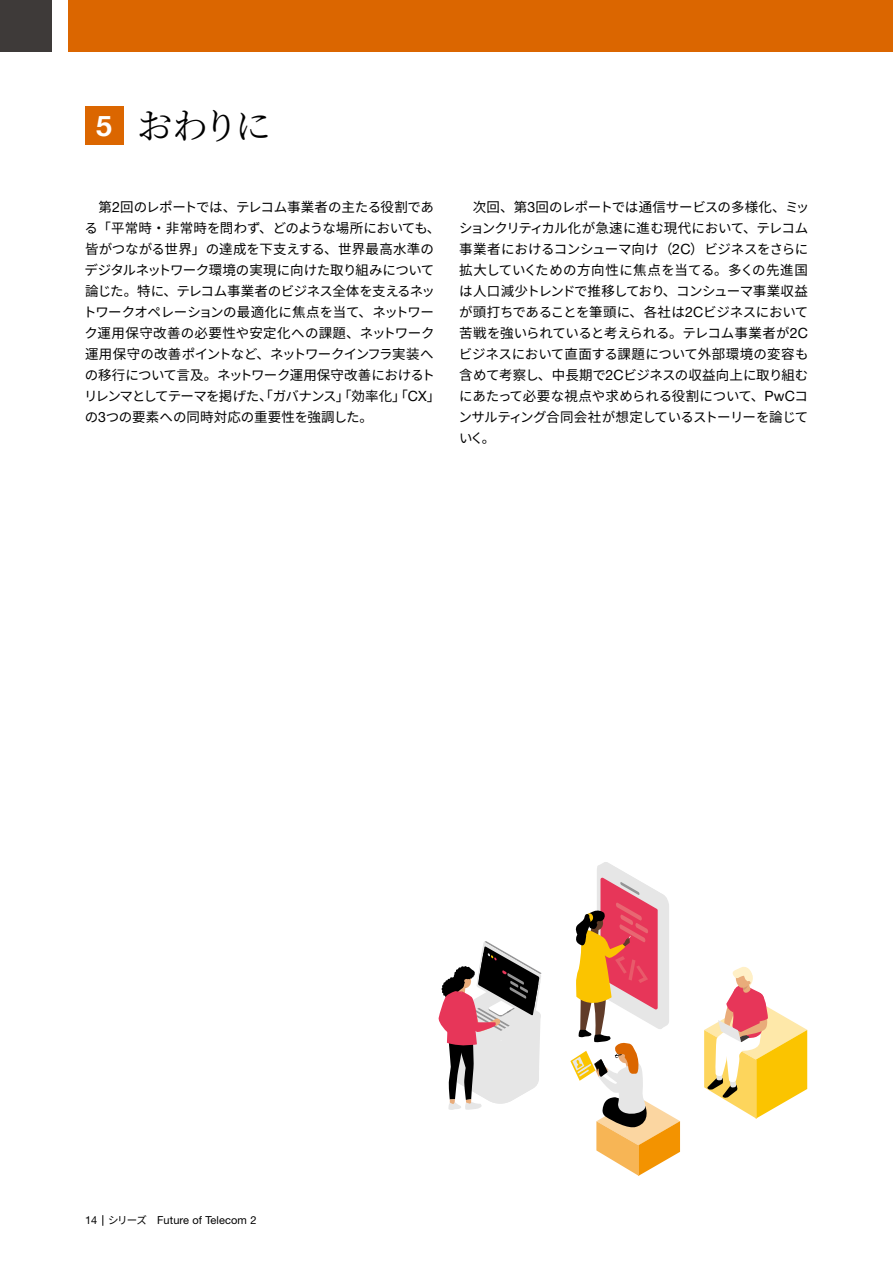
<style>
.page{position:relative;width:893px;height:1263px;background:#fff}
.page>*{position:absolute;margin:0;border:0;box-sizing:border-box;transform-origin:0 0}
.t1{font:36px "Noto Serif CJ Kjp";color:#000}
.t2{font:13.5px/21px "Noto Sans CJ Kjp";letter-spacing:-.02em;color:#000}
.t3{font:10.95px "Helvetica Neue LT Std";letter-spacing:.01em;color:#000}
.s1{font-family:"Helvetica Neue";font-weight:700;font-size:28.35px;color:#fff}
.s2{font-family:"Helvetica Neue LT Std";font-size:14.1px}
.s3{font-family:"Noto Sans CJ Kjp";font-size:10.5px}
</style>
<div class="page">
<div style="left:0;top:0;width:51px;height:51px;background:#3e3a39"></div>
<div style="left:68px;top:0;width:825px;height:51px;background:#db6600"></div>
<svg style="left:704px;top:967px;width:103px;height:152px"></svg>
<svg style="left:439px;top:941px;width:103px;height:169px"></svg>
<svg style="left:570px;top:862px;width:110px;height:314px"></svg>
<div style="left:85px;top:106px;width:38px;height:39px;background:#db6600"></div>
<h1 class="t1" style="left:96px;top:106px;width:176px"><span class="s1">5</span> おわりに</h1>
<p class="t2" style="left:83px;top:197px;width:359px;text-indent:16px">第<span class="s2">2</span>回のレポートでは、テレコム事業者の主たる役割である「平常時・非常時を問わず、どのような場所においても、皆がつながる世界」の達成を下支えする、世界最高水準のデジタルネットワーク環境の実現に向けた取り組みについて論じた。特に、テレコム事業者のビジネス全体を支えるネットワークオペレーションの最適化に焦点を当て、ネットワーク運用保守改善の必要性や安定化への課題、ネットワーク運用保守の改善ポイントなど、ネットワークインフラ実装への移行について言及。ネットワーク運用保守改善におけるトリレンマとしてテーマを掲げた、「ガバナンス」「効率化」「<span class="s2">CX</span>」の<span class="s2">3</span>つの要素への同時対応の重要性を強調した。</p>
<p class="t2" style="left:458px;top:197px;width:352px;text-align:justify;text-indent:14px">次回、第<span class="s2">3</span>回のレポートでは通信サービスの多様化、ミッションクリティカル化が急速に進む現代において、テレコム事業者におけるコンシューマ向け（<span class="s2">2C</span>）ビジネスをさらに拡大していくための方向性に焦点を当てる。多くの先進国は人口減少トレンドで推移しており、コンシューマ事業収益が頭打ちであることを筆頭に、各社は<span class="s2">2C</span>ビジネスにおいて苦戦を強いられていると考えられる。テレコム事業者が<span class="s2">2C</span>ビジネスにおいて直面する課題について外部環境の変容も含めて考察し、中長期で<span class="s2">2C</span>ビジネスの収益向上に取り組むにあたって必要な視点や求められる役割について、<span class="s2">PwC</span>コンサルティング合同会社が想定しているストーリーを論じていく。</p>
<p class="t3" style="left:85px;top:1214px;width:173px">14 <span class="s3">シリーズ　</span>Future of Telecom 2</p>
</div>
